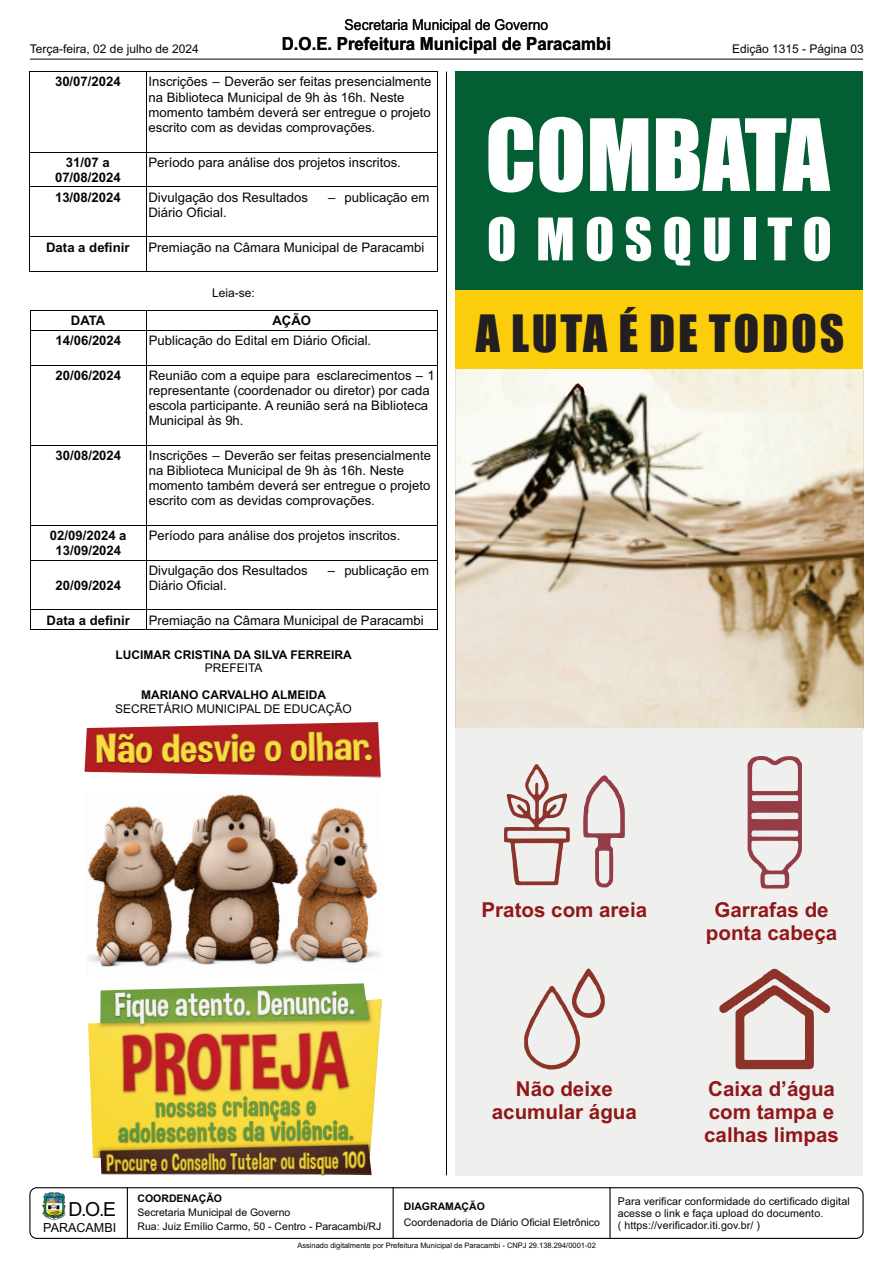
<style>
.page{position:relative;width:893px;height:1263px;background:#fff}
.page>*{position:absolute;margin:0;border:0;box-sizing:border-box;transform-origin:0 0}
.t1{font:91.8px "Impact";color:#fff}
.t2{font:54.15px "Impact";letter-spacing:.185em;color:#fff}
.t3{font:47.55px "Impact";letter-spacing:.055em;color:#231f20}
.t4{font:700 20.55px/23px "Arial";color:#90171a;text-align:center}
.t5{font:19.35px "Arial";color:#040504}
.t6{font:700 18px "Arial";color:#040504;scale:.93 1}
.t7{font:15px "Arial";color:#040504;scale:.93 1}
.t8{font:13.2px/15.1px "Arial";color:#040504}
.t9{font:700 13.2px/15.1px "Arial";color:#040504;text-align:center}
.t10{font:12.6px "Arial";color:#040504}
.t11{font:12px "Arial";color:#040504}
.t12{font:700 12px "Arial";color:#040504}
.t13{font:10.65px/11.9px "Arial";letter-spacing:.01em;color:#040504}
.t14{font:10.5px/13.8px "Arial";color:#040504}
.t15{font:700 10.5px "Arial";color:#040504}
.t16{font:7.5px "Arial";color:#040504}
</style>
<div class="page">
<img style="left:42px;top:1192px;width:23px;height:28px">
<div style="left:29px;top:1187px;width:835px;height:52px;border:1px solid #040504;border-radius:7px"></div>
<hr style="left:609px;top:1187px;width:2px;height:52px;background:#040504">
<hr style="left:127px;top:1187px;width:1px;height:52px;background:#040504">
<hr style="left:393px;top:1187px;width:1px;height:52px;background:#040504">
<hr style="left:30px;top:59px;width:833px;height:1px;background:#040504">
<hr style="left:446px;top:72px;width:1px;height:1103px;background:#040504">
<hr style="left:30px;top:72px;width:116px;height:1px;background:#040504">
<hr style="left:146px;top:72px;width:291px;height:1px;background:#040504">
<hr style="left:29px;top:74px;width:1px;height:78px;background:#040504">
<hr style="left:146px;top:74px;width:1px;height:78px;background:#040504">
<hr style="left:437px;top:74px;width:1px;height:78px;background:#040504">
<hr style="left:30px;top:152px;width:116px;height:1px;background:#040504">
<hr style="left:146px;top:152px;width:291px;height:1px;background:#040504">
<hr style="left:29px;top:154px;width:1px;height:33px;background:#040504">
<hr style="left:146px;top:154px;width:1px;height:33px;background:#040504">
<hr style="left:437px;top:154px;width:1px;height:33px;background:#040504">
<hr style="left:30px;top:187px;width:116px;height:1px;background:#040504">
<hr style="left:146px;top:187px;width:291px;height:1px;background:#040504">
<hr style="left:29px;top:189px;width:1px;height:48px;background:#040504">
<hr style="left:146px;top:189px;width:1px;height:48px;background:#040504">
<hr style="left:437px;top:189px;width:1px;height:48px;background:#040504">
<hr style="left:30px;top:237px;width:116px;height:1px;background:#040504">
<hr style="left:146px;top:237px;width:291px;height:1px;background:#040504">
<hr style="left:29px;top:239px;width:1px;height:33px;background:#040504">
<hr style="left:30px;top:272px;width:116px;height:1px;background:#040504">
<hr style="left:146px;top:239px;width:1px;height:33px;background:#040504">
<hr style="left:146px;top:272px;width:291px;height:1px;background:#040504">
<hr style="left:437px;top:239px;width:1px;height:33px;background:#040504">
<hr style="left:30px;top:310px;width:116px;height:1px;background:#040504">
<hr style="left:146px;top:310px;width:291px;height:1px;background:#040504">
<svg style="left:30px;top:311px;width:1px;height:21px"></svg>
<hr style="left:30px;top:330px;width:116px;height:1px;background:#040504">
<svg style="left:146px;top:311px;width:1px;height:21px"></svg>
<hr style="left:146px;top:330px;width:291px;height:1px;background:#040504">
<svg style="left:437px;top:310px;width:1px;height:22px"></svg>
<hr style="left:30px;top:332px;width:1px;height:33px;background:#040504">
<hr style="left:146px;top:332px;width:1px;height:33px;background:#040504">
<hr style="left:437px;top:332px;width:1px;height:33px;background:#040504">
<hr style="left:30px;top:365px;width:116px;height:1px;background:#040504">
<hr style="left:146px;top:365px;width:291px;height:1px;background:#040504">
<hr style="left:30px;top:367px;width:1px;height:78px;background:#040504">
<hr style="left:146px;top:367px;width:1px;height:78px;background:#040504">
<hr style="left:437px;top:367px;width:1px;height:78px;background:#040504">
<hr style="left:30px;top:445px;width:116px;height:1px;background:#040504">
<hr style="left:146px;top:445px;width:291px;height:1px;background:#040504">
<hr style="left:30px;top:447px;width:1px;height:78px;background:#040504">
<hr style="left:146px;top:447px;width:1px;height:78px;background:#040504">
<hr style="left:437px;top:447px;width:1px;height:78px;background:#040504">
<hr style="left:30px;top:525px;width:116px;height:1px;background:#040504">
<hr style="left:146px;top:525px;width:291px;height:1px;background:#040504">
<hr style="left:30px;top:527px;width:1px;height:33px;background:#040504">
<hr style="left:146px;top:527px;width:1px;height:33px;background:#040504">
<hr style="left:437px;top:527px;width:1px;height:33px;background:#040504">
<hr style="left:30px;top:560px;width:116px;height:1px;background:#040504">
<hr style="left:146px;top:560px;width:291px;height:1px;background:#040504">
<hr style="left:30px;top:562px;width:1px;height:48px;background:#040504">
<hr style="left:146px;top:562px;width:1px;height:48px;background:#040504">
<hr style="left:437px;top:562px;width:1px;height:48px;background:#040504">
<hr style="left:30px;top:610px;width:116px;height:1px;background:#040504">
<hr style="left:146px;top:610px;width:291px;height:1px;background:#040504">
<svg style="left:30px;top:611px;width:1px;height:18px"></svg>
<hr style="left:30px;top:629px;width:116px;height:1px;background:#040504">
<svg style="left:146px;top:611px;width:1px;height:18px"></svg>
<hr style="left:146px;top:629px;width:291px;height:1px;background:#040504">
<svg style="left:437px;top:610px;width:1px;height:20px"></svg>
<img style="left:456px;top:369px;width:407px;height:359px">
<div style="left:456px;top:72px;width:407px;height:218px;background:#035e33"></div>
<div style="left:456px;top:728px;width:407px;height:447px;background:#eff0ed"></div>
<svg style="left:719px;top:968px;width:112px;height:102px"></svg>
<svg style="left:524px;top:968px;width:81px;height:102px"></svg>
<svg style="left:747px;top:756px;width:55px;height:133px"></svg>
<svg style="left:583px;top:775px;width:42px;height:113px"></svg>
<svg style="left:504px;top:764px;width:66px;height:122px"></svg>
<div style="left:456px;top:290px;width:407px;height:79px;background:#fccd0a"></div>
<img style="left:85px;top:722px;width:296px;height:55px">
<img style="left:87px;top:794px;width:294px;height:173px">
<img style="left:88px;top:983px;width:294px;height:192px">
<p class="t7" style="left:345px;top:19px;width:220px">Secretaria Municipal de Governo</p>
<p class="t11" style="left:30px;top:45px;width:170px">Terça-feira, 02 de julho de 2024</p>
<h3 class="t6" style="left:282px;top:37px;width:355px">D.O.E. Prefeitura Municipal de Paracambi</h3>
<p class="t11" style="left:732px;top:44px;width:133px">Edição 1315 - Página 03</p>
<p class="t9" style="left:55px;top:75px;width:67px">30/07/2024</p>
<p class="t8" style="left:148px;top:75px;width:285px">Inscrições – Deverão ser feitas presencialmente na Biblioteca Municipal de 9h às 16h. Neste momento também deverá ser entregue o projeto escrito com as devidas comprovações.</p>
<p class="t9" style="left:55px;top:156px;width:67px">31/07 a<br>07/08/2024</p>
<p class="t8" style="left:148px;top:156px;width:254px">Período para análise dos projetos inscritos.</p>
<p class="t9" style="left:55px;top:191px;width:67px">13/08/2024</p>
<p class="t8" style="left:148px;top:191px;width:161px">Divulgação dos Resultados</p>
<p class="t8" style="left:328px;top:191px;width:103px">– publicação em</p>
<p class="t8" style="left:148px;top:206px;width:80px">Diário Oficial.</p>
<p class="t9" style="left:46px;top:241px;width:85px">Data a definir</p>
<p class="t8" style="left:148px;top:241px;width:277px">Premiação na Câmara Municipal de Paracambi</p>
<p class="t11" style="left:212px;top:288px;width:44px">Leia-se:</p>
<p class="t9" style="left:71px;top:314px;width:36px">DATA</p>
<p class="t9" style="left:272px;top:314px;width:40px">AÇÃO</p>
<p class="t9" style="left:56px;top:334px;width:67px">14/06/2024</p>
<p class="t8" style="left:149px;top:334px;width:224px">Publicação do Edital em Diário Oficial.</p>
<p class="t9" style="left:56px;top:369px;width:67px">20/06/2024</p>
<p class="t8" style="left:149px;top:369px;width:287px">Reunião com a equipe para esclarecimentos – 1 representante (coordenador ou diretor) por cada escola participante. A reunião será na Biblioteca Municipal às 9h.</p>
<p class="t9" style="left:56px;top:449px;width:67px">30/08/2024</p>
<p class="t8" style="left:149px;top:449px;width:284px">Inscrições – Deverão ser feitas presencialmente na Biblioteca Municipal de 9h às 16h. Neste momento também deverá ser entregue o projeto escrito com as devidas comprovações.</p>
<p class="t9" style="left:50px;top:529px;width:78px">02/09/2024 a<br>13/09/2024</p>
<p class="t8" style="left:149px;top:529px;width:253px">Período para análise dos projetos inscritos.</p>
<p class="t9" style="left:56px;top:579px;width:67px">20/09/2024</p>
<p class="t8" style="left:149px;top:564px;width:161px">Divulgação dos Resultados</p>
<p class="t8" style="left:328px;top:564px;width:103px">– publicação em</p>
<p class="t8" style="left:149px;top:579px;width:80px">Diário Oficial.</p>
<p class="t9" style="left:47px;top:614px;width:85px">Data a definir</p>
<p class="t8" style="left:149px;top:614px;width:276px">Premiação na Câmara Municipal de Paracambi</p>
<p class="t12" style="left:115px;top:650px;width:238px">LUCIMAR CRISTINA DA SILVA FERREIRA</p>
<p class="t11" style="left:205px;top:664px;width:59px">PREFEITA</p>
<p class="t12" style="left:141px;top:690px;width:187px">MARIANO CARVALHO ALMEIDA</p>
<p class="t11" style="left:115px;top:704px;width:238px">SECRETÁRIO MUNICIPAL DE EDUCAÇÃO</p>
<h1 class="t1" style="left:485px;top:118px;width:346px">COMBATA</h1>
<h2 class="t2" style="left:487px;top:218px;width:347px">O MOSQUITO</h2>
<h3 class="t3" style="left:476px;top:314px;width:370px">A LUTA É DE TODOS</h3>
<h3 class="t4" style="left:482px;top:900px;width:167px">Pratos com areia</h3>
<h3 class="t4" style="left:706px;top:900px;width:133px">Garrafas de ponta cabeça</h3>
<h3 class="t4" style="left:492px;top:1079px;width:147px">Não deixe acumular água</h3>
<h3 class="t4" style="left:704px;top:1079px;width:136px;text-align:left">Caixa d’água com tampa e calhas limpas</h3>
<h3 class="t5" style="left:69px;top:1201px;width:49px">D.O.E</h3>
<p class="t10" style="left:43px;top:1222px;width:74px">PARACAMBI</p>
<p class="t15" style="left:137px;top:1195px;width:86px">COORDENAÇÃO</p>
<p class="t14" style="left:137px;top:1206px;width:245px">Secretaria Municipal de Governo<br>Rua: Juiz Emílio Carmo, 50 - Centro - Paracambi/RJ</p>
<p class="t15" style="left:404px;top:1202px;width:83px">DIAGRAMAÇÃO</p>
<p class="t14" style="left:404px;top:1216px;width:198px">Coordenadoria de Diário Oficial Eletrônico</p>
<p class="t16" style="left:297px;top:1242px;width:300px">Assinado digitalmente por Prefeitura Municipal de Paracambi - CNPJ 29.138.294/0001-02</p>
<p class="t13" style="left:618px;top:1196px;width:233px">Para verificar conformidade do certificado digital acesse o link e faça upload do documento.<br>( https://verificador.iti.gov.br/ )</p>
</div>
